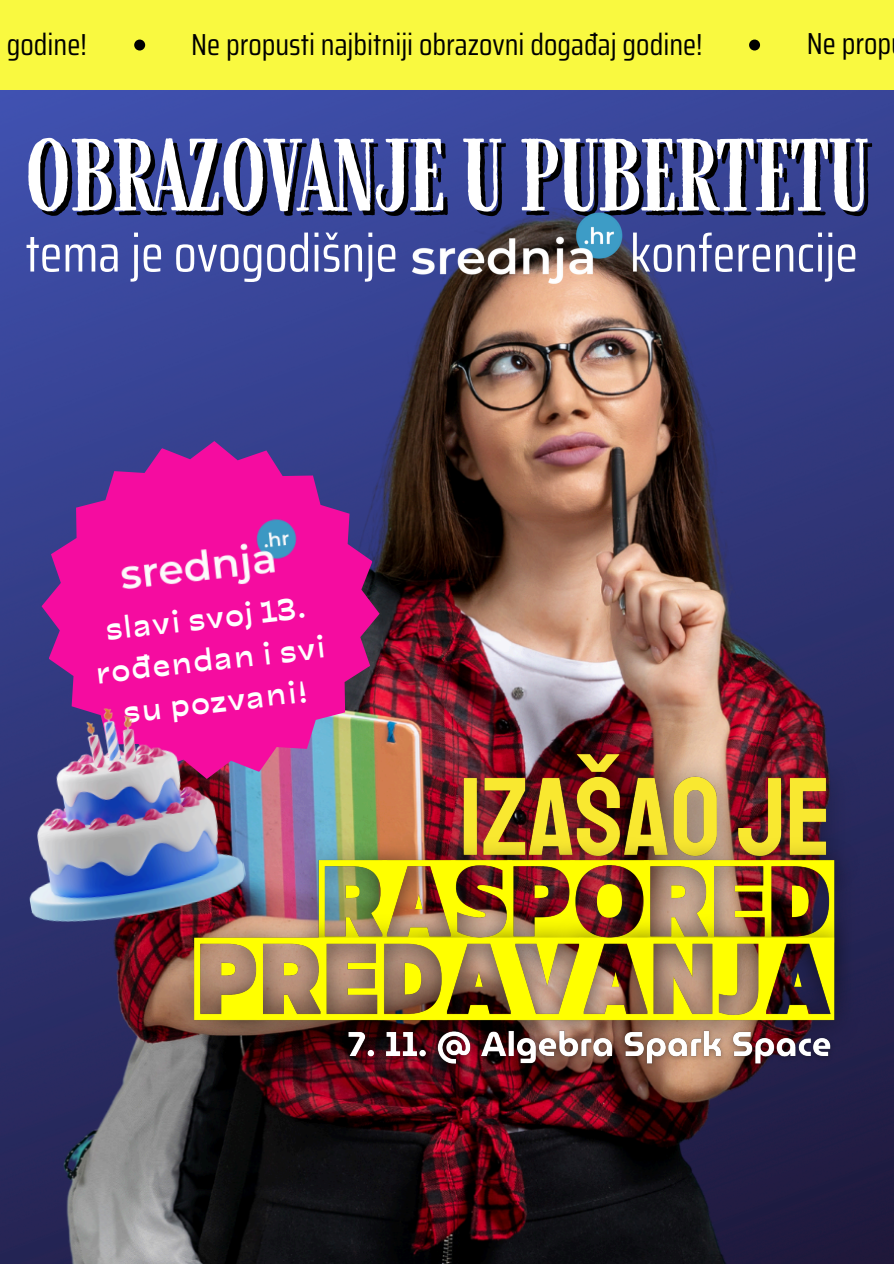
<style>
.page{position:relative;width:894px;height:1264px;background:#fff}
.page>*{position:absolute;margin:0;border:0;box-sizing:border-box;transform-origin:0 0}
.t1{font:102.6px "Farmhand";color:#fff}
.t2{font:52.5px "Saira Condensed";color:#fff}
.t3{font:30.45px "Saira Condensed";color:#000}
.t4{font:700 30.45px/41.8px "Portland";color:#fff;text-align:center}
</style>
<div class="page">
<img style="left:0;top:89px;width:893px;height:1174px">
<div style="left:0;top:0;width:893px;height:89px;background:#f9f940"></div>
<div style="left:134px;top:40px;width:11px;height:11px;background:#000;border-radius:50%"></div>
<div style="left:748px;top:40px;width:11px;height:11px;background:#000;border-radius:50%"></div>
<img style="left:62px;top:203px;width:768px;height:1060px">
<img style="left:401px;top:177px;width:228px;height:128px">
<svg style="left:42px;top:441px;width:337px;height:338px;background:#b52795"></svg>
<img style="left:105px;top:487px;width:206px;height:130px">
<img style="left:0;top:689px;width:249px;height:243px">
<img style="left:414px;top:709px;width:461px;height:199px">
<img style="left:160px;top:828px;width:709px;height:229px">
<img style="left:338px;top:1016px;width:502px;height:59px">
<p class="t3" style="left:7px;top:21px;width:81px">godine!</p>
<p class="t3" style="left:191px;top:21px;width:512px">Ne propusti najbitniji obrazovni događaj godine!</p>
<p class="t3" style="left:806px;top:20px;width:86px">Ne prop</p>
<p class="t1" style="left:25px;top:105px;width:843px">OBRAZOVANJE U PUBERTETU</p>
<p class="t2" style="left:25px;top:212px;width:374px">tema je ovogodišnje</p>
<p class="t2" style="left:629px;top:212px;width:229px">konferencije</p>
<h4 class="t4" style="left:88px;top:608px;width:234px;rotate:-6deg">slavi svoj 13. rođendan i svi su pozvani!</h4>
</div>
